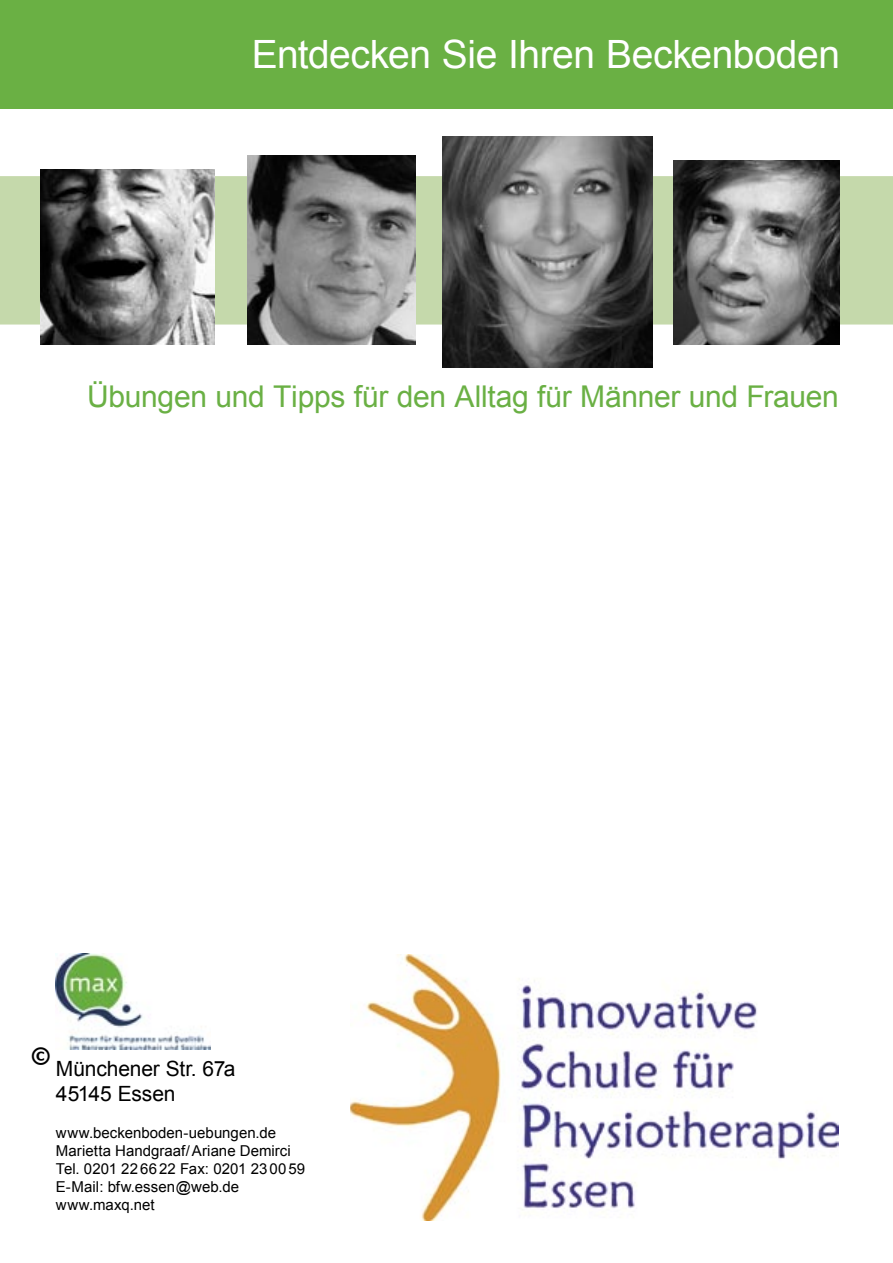
<style>
.page{position:relative;width:893px;height:1263px;background:#fff}
.page>*{position:absolute;margin:0;border:0;box-sizing:border-box;transform-origin:0 0}
.t1{font:39px "Arial";letter-spacing:-.01em;color:#fff}
.t2{font:30px "Arial";letter-spacing:-.01em;color:#6ab044}
.t3{font:21px/25.2px "Arial";letter-spacing:-.01em;color:#000}
.t4{font:700 21px "Tahoma";color:#000}
.t5{font:15px/18px "Arial";color:#000}
</style>
<div class="page">
<div style="left:0;top:0;width:893px;height:108px;background:#6ab044"></div>
<div style="left:0;top:176px;width:893px;height:148px;background:#c5d9ab"></div>
<img style="left:40px;top:169px;width:175px;height:176px">
<img style="left:248px;top:156px;width:168px;height:189px">
<img style="left:443px;top:136px;width:210px;height:231px">
<img style="left:674px;top:160px;width:166px;height:185px">
<img style="left:55px;top:954px;width:156px;height:95px">
<img style="left:350px;top:955px;width:489px;height:265px">
<h1 class="t1" style="left:252px;top:28px;width:590px">Entdecken Sie Ihren Beckenboden</h1>
<h2 class="t2" style="left:87px;top:377px;width:753px">Übungen und Tipps für den Alltag für Männer und Frauen</h2>
<h3 class="t4" style="left:31px;top:1041px;width:21px">©</h3>
<h3 class="t3" style="left:56px;top:1056px;width:181px">Münchener Str. 67a<br>45145 Essen</h3>
<p class="t5" style="left:56px;top:1123px;width:251px">www.beckenboden-uebungen.de<br>Marietta Handgraaf/ Ariane Demirci<br>Tel. 0201 22 66 22 Fax: 0201 23 00 59<br>E-Mail: bfw.essen@web.de www.maxq.net</p>
</div>
